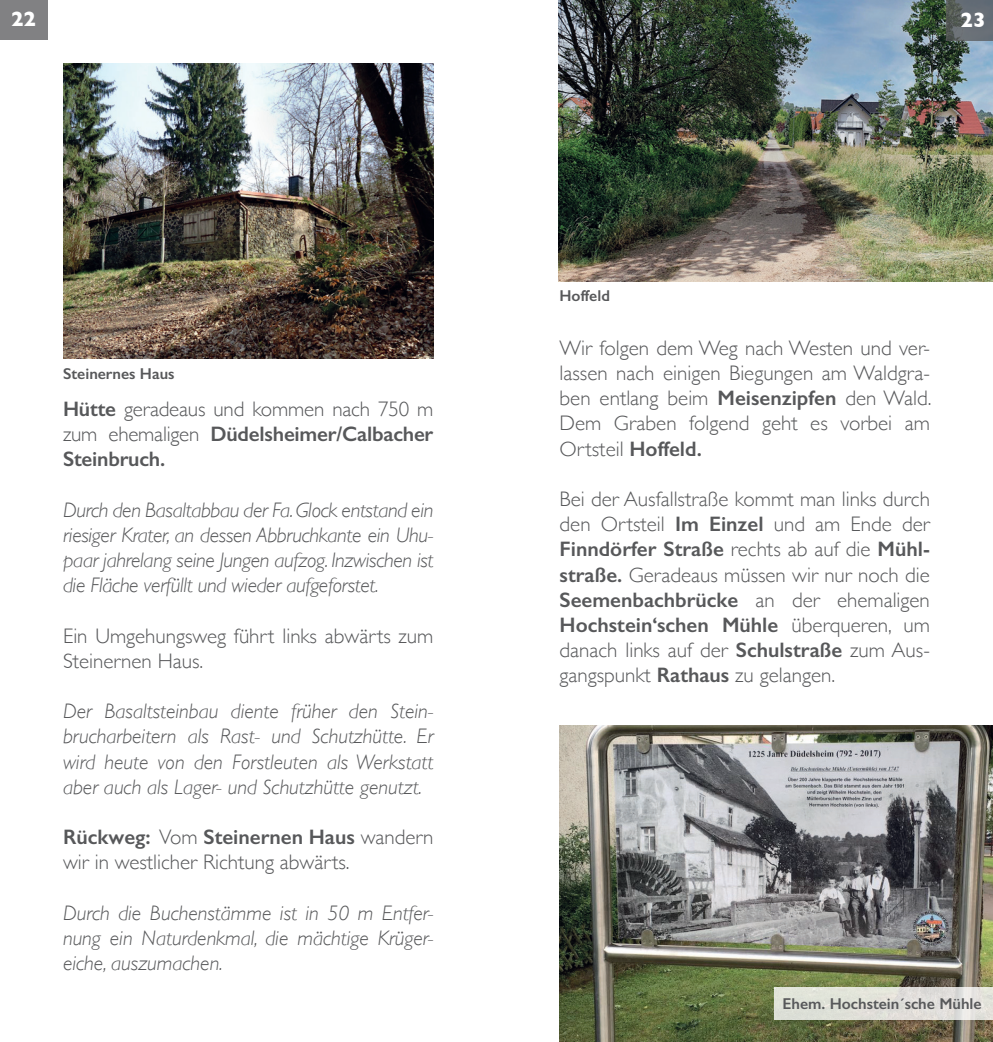
<style>
.page{position:relative;width:993px;height:1042px;background:#fff}
.page>*{position:absolute;margin:0;border:0;box-sizing:border-box;transform-origin:0 0}
.t1{font:300 21px/25.2px "Gill Sans";color:#57585a;text-align:justify}
.t2{font:italic 300 21px/25.2px "Gill Sans";color:#57585a;text-align:justify}
.t3{font:700 21px "Gill Sans";color:#fff}
.t4{font:600 15.75px "Gill Sans";color:#57585a}
.s1{font-weight:600}
</style>
<div class="page">
<img style="left:558px;top:0;width:434px;height:281px">
<img style="left:559px;top:726px;width:433px;height:316px">
<div style="left:0;top:0;width:47px;height:40px;background:#818183"></div>
<svg style="left:946px;top:0;width:46px;height:41px;background:#61686c"></svg>
<img style="left:63px;top:63px;width:370px;height:295px">
<div style="left:774px;top:987px;width:218px;height:33px;background:#e0e1d9"></div>
<p class="t3" style="left:11px;top:2px;width:26px">22</p>
<p class="t3" style="left:960px;top:3px;width:26px">23</p>
<p class="t4" style="left:63px;top:364px;width:113px">Steinernes Haus</p>
<p class="t1" style="left:63px;top:395px;width:372px"><span class="s1">Hütte</span> geradeaus und kommen nach 750 m zum ehemaligen <span class="s1">Düdelsheimer/Calbacher Steinbruch.</span></p>
<p class="t2" style="left:63px;top:497px;width:372px">Durch den Basaltabbau der Fa. Glock entstand ein riesiger Krater, an dessen Abbruchkante ein Uhu&shy;paar jahrelang seine Jungen aufzog. Inzwischen ist die Fläche verfüllt und wieder aufgeforstet.</p>
<p class="t1" style="left:63px;top:622px;width:372px">Ein Umgehungsweg führt links abwärts zum<br>Steinernen Haus.</p>
<p class="t2" style="left:63px;top:698px;width:372px">Der Basaltsteinbau diente früher den Stein&shy;brucharbeitern als Rast- und Schutzhütte. Er wird heute von den Forstleuten als Werkstatt aber auch als Lager- und Schutzhütte genutzt.</p>
<p class="t1" style="left:63px;top:824px;width:372px"><span class="s1">Rückweg:</span> Vom <span class="s1">Steinernen Haus</span> wandern wir in westlicher Richtung abwärts.</p>
<p class="t2" style="left:63px;top:900px;width:372px">Durch die Buchenstämme ist in 50 m Entfer&shy;nung ein Naturdenkmal, die mächtige Krüger&shy;eiche, auszumachen.</p>
<p class="t4" style="left:559px;top:287px;width:52px">Hoffeld</p>
<p class="t1" style="left:559px;top:334px;width:373px">Wir folgen dem Weg nach Westen und ver&shy;lassen nach einigen Biegungen am Waldgra&shy;ben entlang beim <span class="s1">Meisenzipfen</span> den Wald.<br>Dem Graben folgend geht es vorbei am Ortsteil <span class="s1">Hoffeld.</span></p>
<p class="t1" style="left:559px;top:485px;width:372px">Bei der Ausfallstraße kommt man links durch den Ortsteil <span class="s1">Im Einzel</span> und am Ende der <span class="s1">Finndörfer Straße</span> rechts ab auf die <span class="s1">Mühl&shy;straße.</span> Geradeaus müssen wir nur noch die <span class="s1">Seemenbachbrücke</span> an der ehemaligen <span class="s1">Hochstein‘schen Mühle</span> überqueren, um danach links auf der <span class="s1">Schulstraße</span> zum Aus&shy;gangspunkt <span class="s1">Rathaus</span> zu gelangen.</p>
<p class="t4" style="left:782px;top:994px;width:200px">Ehem. Hochstein´sche Mühle</p>
</div>
